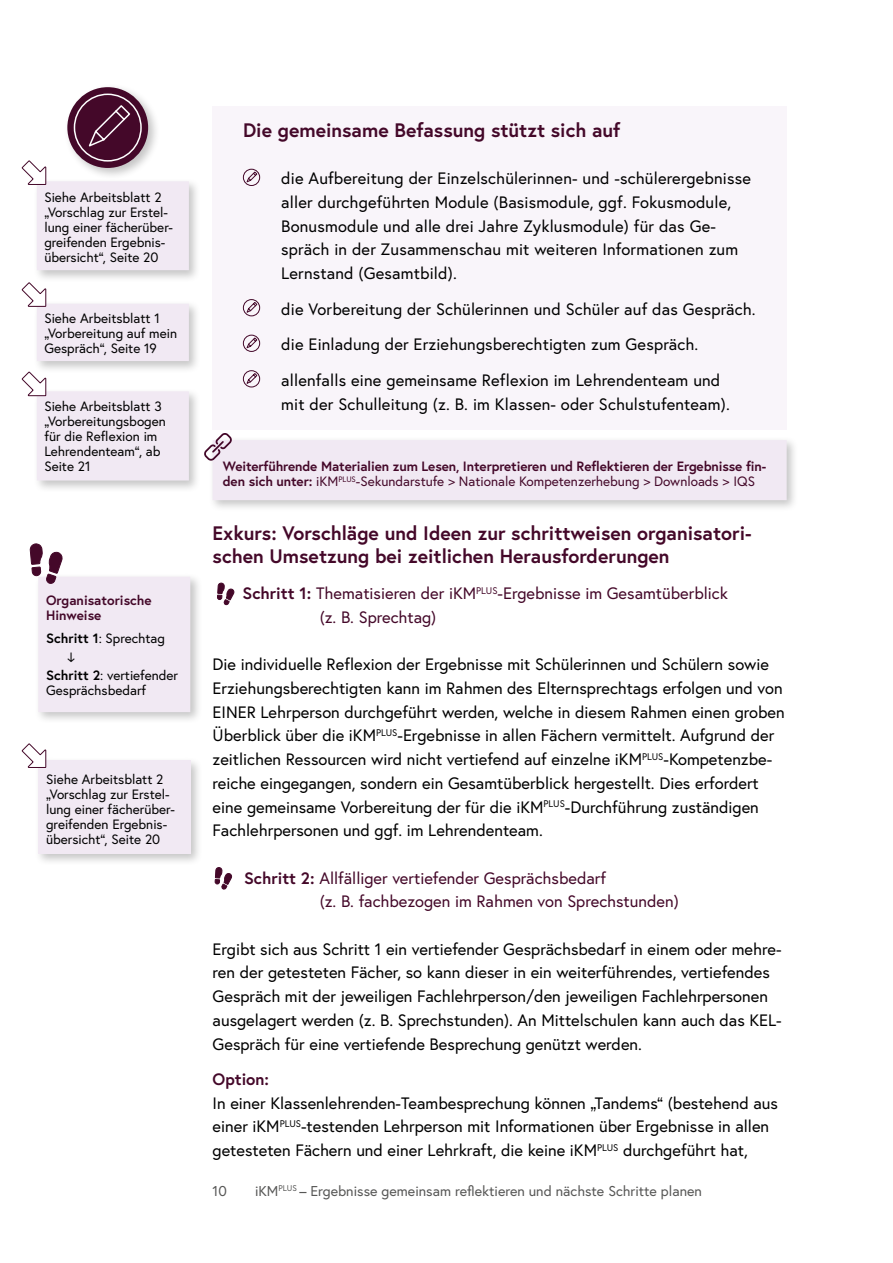
<style>
.page{position:relative;width:893px;height:1263px;background:#fff}
.page>*{position:absolute;margin:0;border:0;box-sizing:border-box;transform-origin:0 0}
._00-03-Title-Ebene3{font:700 19.5px/23.4px "Europa Austria";color:#440829}
.Aufzählung_Titel{font:700 19.5px "Europa Austria";color:#440829}
._00_Standard{font:16.5px/23.7px "Europa Austria";color:#000}
._00_Aufzaehlung_Ziel{font:16.5px/23.7px "Europa Austria";letter-spacing:.01em;color:#000}
._00-Standard-o-GL{font:16.5px/23.7px "Europa Austria";color:#000}
.ZwiÜ_hervorhebung{font:16.5px/23.7px "Europa Austria";color:#440829}
._00_Standard-2{font:700 16.5px "Europa Austria";color:#440829}
.t1{font:14.25px "Europa Austria";color:#575756}
.Marginalie{font:13.5px/15px "Europa Austria";color:#000}
.Marginalie-2{font:700 13.5px/15px "Europa Austria";letter-spacing:-.01em;color:#440829}
.s1{font-weight:700}
.s2{font-weight:400}
</style>
<div class="page">
<div style="left:208px;top:436px;width:591px;height:77px;background:#000;opacity:.23"></div>
<div style="left:213px;top:440px;width:574px;height:60px;background:#f1e9f3"></div>
<svg style="left:204px;top:433px;width:30px;height:30px"></svg>
<div style="left:34px;top:572px;width:169px;height:153px;background:#000;opacity:.23"></div>
<div style="left:38px;top:577px;width:152px;height:135px;background:#f1e9f3"></div>
<svg style="left:29px;top:543px;width:34px;height:41px"></svg>
<svg style="left:217px;top:582px;width:17px;height:23px"></svg>
<svg style="left:215px;top:867px;width:17px;height:22px"></svg>
<div style="left:34px;top:756px;width:169px;height:110px;background:#000;opacity:.23"></div>
<div style="left:39px;top:760px;width:152px;height:94px;background:#f1e9f3"></div>
<div style="left:213px;top:106px;width:574px;height:323px;background:#f9f5fa"></div>
<svg style="left:243px;top:168px;width:17px;height:18px"></svg>
<svg style="left:243px;top:299px;width:17px;height:18px"></svg>
<svg style="left:243px;top:334px;width:17px;height:18px"></svg>
<svg style="left:243px;top:370px;width:17px;height:18px"></svg>
<div style="left:64px;top:83px;width:96px;height:97px;background:#000;opacity:.23"></div>
<div style="left:67px;top:87px;width:81px;height:81px;background:#440829;border-radius:50%"></div>
<svg style="left:73px;top:93px;width:70px;height:69px"></svg>
<div style="left:33px;top:299px;width:168px;height:74px;background:#000;opacity:.23"></div>
<div style="left:37px;top:304px;width:152px;height:57px;background:#f1e9f3"></div>
<div style="left:33px;top:387px;width:168px;height:106px;background:#000;opacity:.23"></div>
<div style="left:37px;top:391px;width:152px;height:89px;background:#f1e9f3"></div>
<svg style="left:21px;top:743px;width:26px;height:25px"></svg>
<svg style="left:21px;top:371px;width:26px;height:25px"></svg>
<svg style="left:21px;top:282px;width:26px;height:25px"></svg>
<div style="left:33px;top:177px;width:168px;height:106px;background:#000;opacity:.23"></div>
<div style="left:37px;top:181px;width:152px;height:89px;background:#f1e9f3"></div>
<svg style="left:21px;top:160px;width:26px;height:25px"></svg>
<p class="Marginalie" style="left:44px;top:189px;width:130px">Siehe Arbeitsblatt 2 „Vorschlag zur Erstel&shy;lung einer fächerüber&shy;greifenden Ergebnis&shy;übersicht“, Seite 20</p>
<p class="Marginalie" style="left:44px;top:310px;width:134px">Siehe Arbeitsblatt 1 „Vorbereitung auf mein<br>Gespräch“, Seite 19</p>
<p class="Marginalie" style="left:44px;top:398px;width:123px">Siehe Arbeitsblatt 3 „Vorbereitungsbogen für die Reflexion im<br>Lehrendenteam“, ab<br>Seite 21</p>
<p class="Marginalie-2" style="left:46px;top:592px;width:107px">Organisatorische<br>Hinweise</p>
<p class="Marginalie" style="left:46px;top:631px;width:120px"><span class="s1">Schritt 1</span>: Sprechtag</p>
<p class="Marginalie" style="left:46px;top:667px;width:134px"><span class="s1">Schritt 2</span>: vertiefender<br>Gesprächsbedarf</p>
<p class="Marginalie" style="left:67px;top:649px;width:10px">↓</p>
<p class="Marginalie" style="left:46px;top:772px;width:130px">Siehe Arbeitsblatt 2 „Vorschlag zur Erstel&shy;lung einer fächerüber&shy;greifenden Ergebnis&shy;übersicht“, Seite 20</p>
<p class="Aufzählung_Titel" style="left:243px;top:117px;width:379px">Die gemeinsame Befassung stützt sich auf</p>
<p class="_00_Aufzaehlung_Ziel" style="left:281px;top:166px;width:471px">die Aufbereitung der Einzelschülerinnen- und -schülerergebnisse aller durchgeführten Module (Basismodule, ggf. Fokusmodule, Bonusmodule und alle drei Jahre Zyklusmodule) für das Ge&shy;spräch in der Zusammenschau mit weiteren Informationen zum Lernstand (Gesamtbild).</p>
<p class="_00_Aufzaehlung_Ziel" style="left:281px;top:297px;width:476px">die Vorbereitung der Schülerinnen und Schüler auf das Gespräch.</p>
<p class="_00_Aufzaehlung_Ziel" style="left:281px;top:332px;width:419px">die Einladung der Erziehungsberechtigten zum Gespräch.</p>
<p class="_00_Aufzaehlung_Ziel" style="left:281px;top:368px;width:450px">allenfalls eine gemeinsame Reflexion im Lehrendenteam und mit der Schulleitung (z. B. im Klassen- oder Schulstufenteam).</p>
<p class="Marginalie-2" style="left:223px;top:459px;width:545px">Weiterführende Materialien zum Lesen, Interpretieren und Reflektieren der Ergebnisse fin&shy;den sich unter: <span class="s2">iKM</span><sup>PLUS</sup><span class="s2">-Sekundarstufe &gt; Nationale Kompetenzerhebung &gt; Downloads &gt; IQS</span></p>
<p class="_00-03-Title-Ebene3" style="left:213px;top:521px;width:540px">Exkurs: Vorschläge und Ideen zur schrittweisen organisatori&shy;schen Umsetzung bei zeitlichen Herausforderungen</p>
<p class="ZwiÜ_hervorhebung" style="left:320px;top:581px;width:410px;text-indent:-77px"><span class="s1">Schritt 1:</span> Thematisieren der iKM<sup>PLUS</sup>-Ergebnisse im Gesamtüberblick (z. B. Sprechtag)</p>
<p class="_00_Standard" style="left:213px;top:652px;width:574px">Die individuelle Reflexion der Ergebnisse mit Schülerinnen und Schülern sowie Erziehungsberechtigten kann im Rahmen des Elternsprechtags erfolgen und von EINER Lehrperson durchgeführt werden, welche in diesem Rahmen einen groben Überblick über die iKM<sup>PLUS</sup>-Ergebnisse in allen Fächern vermittelt. Aufgrund der zeitlichen Ressourcen wird nicht vertiefend auf einzelne iKM<sup>PLUS</sup>-Kompetenzbe&shy;reiche eingegangen, sondern ein Gesamtüberblick hergestellt. Dies erfordert eine gemeinsame Vorbereitung der für die iKM<sup>PLUS</sup>-Durchführung zuständigen Fachlehrpersonen und ggf. im Lehrendenteam.</p>
<p class="ZwiÜ_hervorhebung" style="left:320px;top:866px;width:360px;text-indent:-76px"><span class="s1">Schritt 2:</span> Allfälliger vertiefender Gesprächsbedarf<br>(z. B. fachbezogen im Rahmen von Sprechstunden)</p>
<p class="_00_Standard" style="left:213px;top:937px;width:571px">Ergibt sich aus Schritt 1 ein vertiefender Gesprächsbedarf in einem oder mehre&shy;ren der getesteten Fächer, so kann dieser in ein weiterführendes, vertiefendes Gespräch mit der jeweiligen Fachlehrperson/den jeweiligen Fachlehrpersonen ausgelagert werden (z. B. Sprechstunden). An Mittelschulen kann auch das KEL-Gespräch für eine vertiefende Besprechung genützt werden.</p>
<p class="_00_Standard-2" style="left:213px;top:1068px;width:58px">Option:</p>
<p class="_00-Standard-o-GL" style="left:213px;top:1091px;width:567px">In einer Klassenlehrenden-Teambesprechung können „Tandems“ (bestehend aus einer iKM<sup>PLUS</sup>-testenden Lehrperson mit Informationen über Ergebnisse in allen getesteten Fächern und einer Lehrkraft, die keine iKM<sup>PLUS</sup> durchgeführt hat,</p>
<p class="t1" style="left:213px;top:1181px;width:16px">10</p>
<p class="t1" style="left:255px;top:1181px;width:448px">iKM<sup>PLUS</sup> – Ergebnisse gemeinsam reflektieren und nächste Schritte planen</p>
</div>
